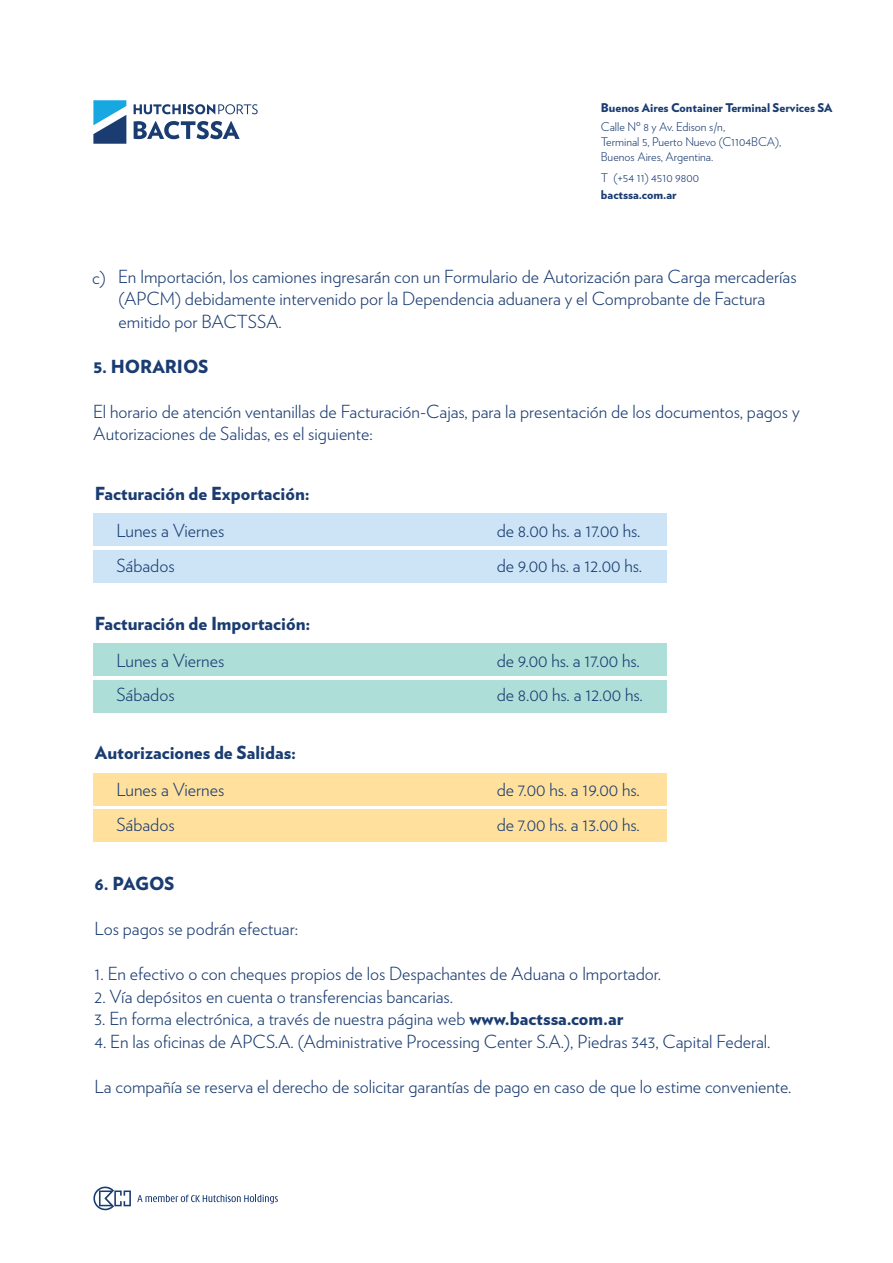
<style>
.page{position:relative;width:893px;height:1263px;background:#fff}
.page>*{position:absolute;margin:0;border:0;box-sizing:border-box;transform-origin:0 0}
.t1{font:300 18px/34.5px "Verlag";color:#1a3c71}
.t2{font:900 18px "Verlag";color:#1a3c71}
.t3{font:300 12px/15px "Verlag";color:#1a3c71}
.t4{font:900 12px "Verlag";color:#1a3c71}
.s1{font-weight:900}
</style>
<div class="page">
<svg style="left:134px;top:104px;width:124px;height:10px"></svg>
<svg style="left:93px;top:100px;width:33px;height:44px"></svg>
<svg style="left:134px;top:121px;width:106px;height:18px"></svg>
<svg style="left:93px;top:1186px;width:38px;height:24px"></svg>
<svg style="left:137px;top:1195px;width:141px;height:8px"></svg>
<div style="left:94px;top:514px;width:573px;height:32px;background:#cce4f6"></div>
<div style="left:94px;top:550px;width:573px;height:32px;background:#cce4f6"></div>
<div style="left:94px;top:644px;width:573px;height:32px;background:#added8"></div>
<div style="left:94px;top:680px;width:573px;height:32px;background:#added8"></div>
<div style="left:94px;top:773px;width:573px;height:33px;background:#ffe19d"></div>
<div style="left:94px;top:810px;width:573px;height:32px;background:#ffe19d"></div>
<p class="t4" style="left:601px;top:98px;width:233px">Buenos Aires Container Terminal Services SA</p>
<p class="t3" style="left:601px;top:119px;width:182px">Calle Nº 8 y Av. Edison s/n,<br>Terminal 5, Puerto Nuevo (C1104BCA),<br>Buenos Aires, Argentina.</p>
<p class="t3" style="left:601px;top:170px;width:100px">T (+54 11) 4510 9800</p>
<p class="t4" style="left:601px;top:185px;width:77px">bactssa.com.ar</p>
<p class="t1" style="left:118px;top:264px;width:680px;line-height:22.5px">En Importación, los camiones ingresarán con un Formulario de Autorización para Carga mercaderías (APCM) debidamente intervenido por la Dependencia aduanera y el Comprobante de Factura emitido por BACTSSA.</p>
<p class="t2" style="left:93px;top:351px;width:117px">5. HORARIOS</p>
<p class="t1" style="left:93px;top:399px;width:708px;line-height:22.5px">El horario de atención ventanillas de Facturación-Cajas, para la presentación de los documentos, pagos y<br>Autorizaciones de Salidas, es el siguiente:</p>
<p class="t1" style="left:92px;top:260px;width:15px">c)</p>
<p class="t2" style="left:95px;top:479px;width:216px">Facturación de Exportación:</p>
<p class="t1" style="left:116px;top:513px;width:110px">Lunes a Viernes<br>Sábados</p>
<p class="t1" style="left:497px;top:513px;width:147px">de 8.00 hs. a 17.00 hs. de 9.00 hs. a 12.00 hs.</p>
<p class="t2" style="left:95px;top:609px;width:217px">Facturación de Importación:</p>
<p class="t1" style="left:116px;top:642px;width:110px">Lunes a Viernes<br>Sábados</p>
<p class="t1" style="left:497px;top:642px;width:148px">de 9.00 hs. a 17.00 hs. de 8.00 hs. a 12.00 hs.</p>
<p class="t2" style="left:95px;top:738px;width:203px">Autorizaciones de Salidas:</p>
<p class="t1" style="left:116px;top:772px;width:110px">Lunes a Viernes<br>Sábados</p>
<p class="t1" style="left:497px;top:772px;width:145px">de 7.00 hs. a 19.00 hs. de 7.00 hs. a 13.00 hs.</p>
<p class="t2" style="left:95px;top:869px;width:81px">6. PAGOS</p>
<p class="t1" style="left:95px;top:910px;width:205px">Los pagos se podrán efectuar:</p>
<p class="t1" style="left:95px;top:955px;width:568px">1. En efectivo o con cheques propios de los Despachantes de Aduana o Importador.</p>
<p class="t1" style="left:95px;top:978px;width:360px">2. Vía depósitos en cuenta o transferencias bancarias.</p>
<p class="t1" style="left:95px;top:1000px;width:530px">3. En forma electrónica, a través de nuestra página web <span class="s1">www.bactssa.com.ar</span></p>
<p class="t1" style="left:95px;top:1023px;width:677px">4. En las oficinas de APCS.A. (Administrative Processing Center S.A.), Piedras 343, Capital Federal.</p>
<p class="t1" style="left:95px;top:1068px;width:698px">La compañía se reserva el derecho de solicitar garantías de pago en caso de que lo estime conveniente.</p>
</div>
